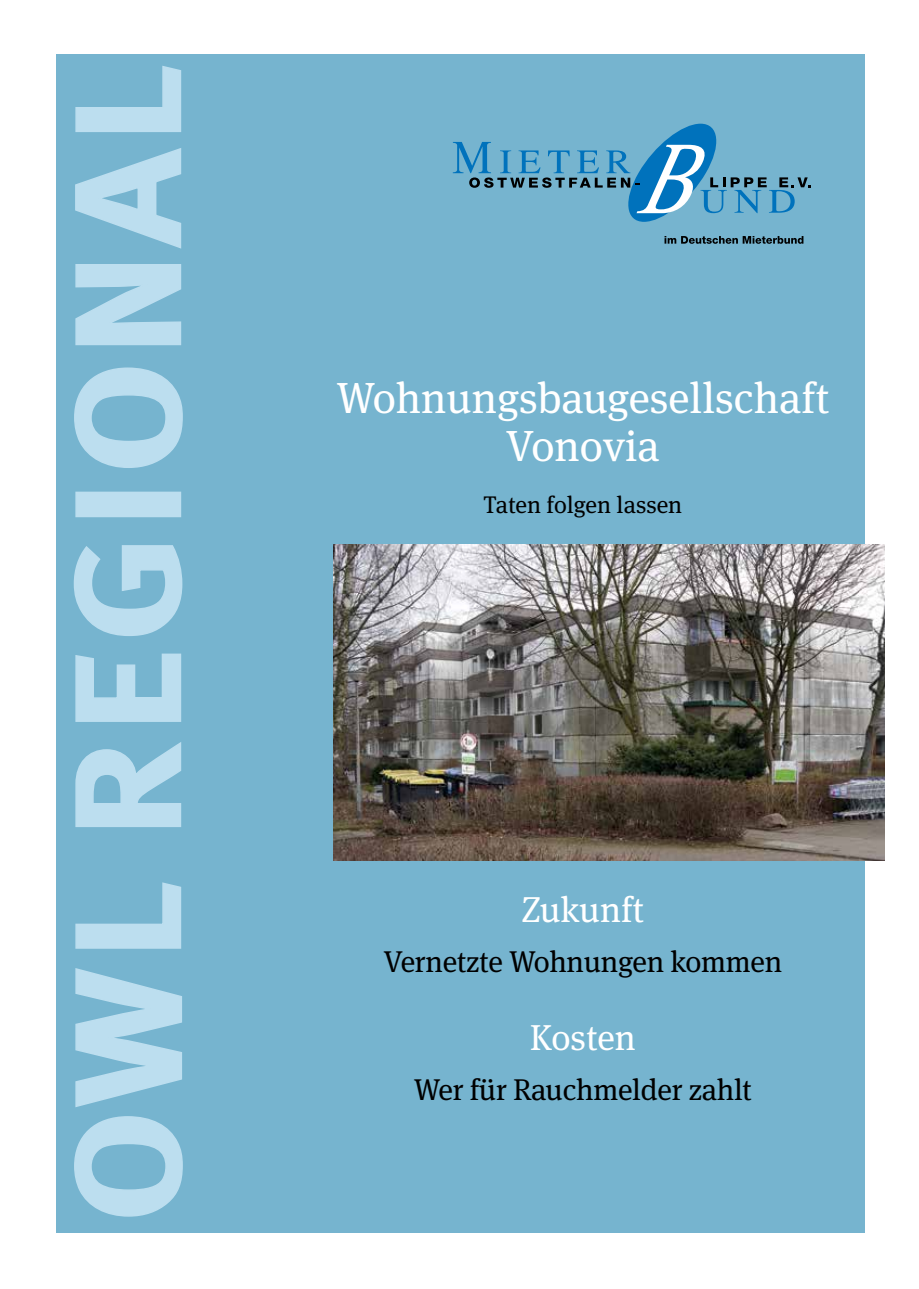
<style>
.page{position:relative;width:919px;height:1289px;background:#fff}
.page>*{position:absolute;margin:0;border:0;box-sizing:border-box;transform-origin:0 0}
.t1{font:43.5px/48px "Meta Serif";color:#fff;text-align:center}
.t2{font:36px "Meta Serif";color:#fff}
.t3{font:30px "Meta Serif";letter-spacing:-.01em;color:#000}
.t4{font:24px "Meta Serif";color:#000}
</style>
<div class="page">
<div style="left:56px;top:55px;width:808px;height:1177px;background:#76b4cf"></div>
<svg style="left:664px;top:236px;width:139px;height:8px"></svg>
<svg style="left:453px;top:124px;width:357px;height:98px"></svg>
<svg style="left:73px;top:66px;width:110px;height:1151px"></svg>
<img style="left:333px;top:544px;width:551px;height:316px">
<h1 class="t1" style="left:336px;top:374px;width:494px">Wohnungsbaugesellschaft<br>Vonovia</h1>
<p class="t4" style="left:483px;top:490px;width:200px">Taten folgen lassen</p>
<p class="t2" style="left:521px;top:888px;width:124px">Zukunft</p>
<p class="t3" style="left:383px;top:943px;width:400px">Vernetzte Wohnungen kommen</p>
<p class="t2" style="left:530px;top:1016px;width:107px">Kosten</p>
<p class="t3" style="left:414px;top:1072px;width:339px">Wer für Rauchmelder zahlt</p>
</div>
